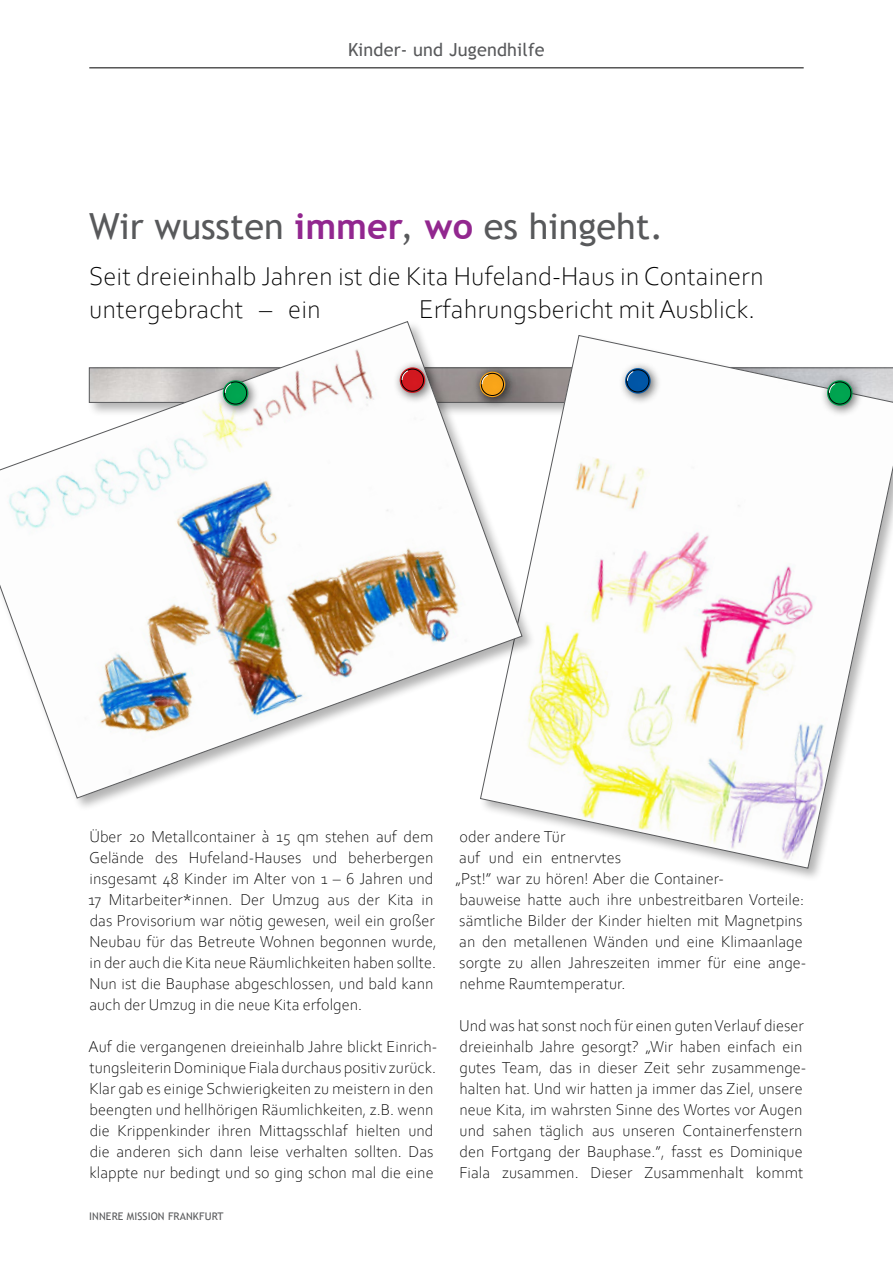
<style>
.page{position:relative;width:893px;height:1263px;background:#fff}
.page>*{position:absolute;margin:0;border:0;box-sizing:border-box;transform-origin:0 0}
.t1{font:36px "Trebuchet MS";color:#58595b}
.t2{font:300 27px/33px "Corbel";color:#000}
.t3{font:18px "Trebuchet MS";letter-spacing:.01em;color:#58595b}
.t4{font:300 16.5px/21px "Corbel";color:#000}
.t5{font:10.5px "Trebuchet MS";letter-spacing:.01em;color:#58595b}
.s1{font-weight:700;color:#92278f}
</style>
<div class="page">
<hr style="left:89px;top:68px;width:715px;height:1px;background:#000">
<svg style="left:495px;top:335px;width:398px;height:533px"></svg>
<div style="left:0;top:320px;width:536px;height:491px;background:#000;opacity:.3"></div>
<svg style="left:0;top:321px;width:522px;height:477px"></svg>
<div style="left:472px;top:365px;width:44px;height:44px;background:#000;opacity:.6"></div>
<div style="left:475px;top:366px;width:39px;height:41px;background:#000;opacity:.6"></div>
<div style="left:392px;top:361px;width:44px;height:44px;background:#fdfdfd"></div>
<div style="left:395px;top:362px;width:39px;height:41px;background:#000;opacity:.6"></div>
<div style="left:618px;top:361px;width:43px;height:44px;background:#fdfdfd"></div>
<div style="left:620px;top:363px;width:40px;height:40px;background:#000;opacity:.6"></div>
<div style="left:215px;top:373px;width:44px;height:44px;background:#000;opacity:.6"></div>
<div style="left:218px;top:375px;width:39px;height:40px;background:#000;opacity:.6"></div>
<div style="left:224px;top:382px;width:23px;height:22px;border:1px solid #000;border-radius:50%"></div>
<div style="left:820px;top:373px;width:43px;height:44px;background:#fdfdfd"></div>
<div style="left:822px;top:375px;width:40px;height:40px;background:#000;opacity:.6"></div>
<div style="left:828px;top:382px;width:23px;height:22px;border:1px solid #000;border-radius:50%"></div>
<svg style="left:89px;top:368px;width:804px;height:35px"></svg>
<p class="t3" style="left:348px;top:38px;width:198px">Kinder- und Jugendhilfe</p>
<h1 class="t1" style="left:89px;top:204px;width:576px">Wir wussten <span class="s1">immer</span>, <span class="s1">wo</span> es hingeht.</h1>
<h2 class="t2" style="left:89px;top:258px;width:676px">Seit dreieinhalb Jahren ist die Kita Hufeland-Haus in Containern untergebracht – ein</h2>
<h2 class="t2" style="left:419px;top:291px;width:337px">Erfahrungsbericht mit Ausblick.</h2>
<p class="t4" style="left:88px;top:825px;width:350px">Über 20 Metallcontainer à 15 qm stehen auf dem Gelände des Hufeland-Hauses und beherbergen insgesamt 48 Kinder im Alter von 1 – 6 Jahren und 17 Mitarbeiter*innen. Der Umzug aus der Kita in das Provisorium war nötig gewesen, weil ein großer Neubau für das Betreute Wohnen begonnen wurde, in der auch die Kita neue Räumlichkeiten haben sollte.<br>Nun ist die Bauphase abgeschlossen, und bald kann auch der Umzug in die neue Kita erfolgen.</p>
<p class="t4" style="left:89px;top:1035px;width:350px">Auf die vergangenen dreieinhalb Jahre blickt Einrich&shy;tungsleiterin Dominique Fiala durchaus positiv zurück.<br>Klar gab es einige Schwierigkeiten zu meistern in den beengten und hellhörigen Räumlichkeiten, z.B. wenn die Krippenkinder ihren Mittagsschlaf hielten und die anderen sich dann leise verhalten sollten. Das klappte nur bedingt und so ging schon mal die eine</p>
<p class="t5" style="left:89px;top:1209px;width:136px">INNERE MISSION FRANKFURT</p>
<p class="t4" style="left:456px;top:825px;width:352px">oder andere Tür<br>auf und ein entnervtes<br>„Pst!” war zu hören! Aber die Container-<br>bauweise hatte auch ihre unbestreitbaren Vorteile: sämtliche Bilder der Kinder hielten mit Magnetpins an den metallenen Wänden und eine Klimaanlage sorgte zu allen Jahreszeiten immer für eine ange&shy;nehme Raumtemperatur.</p>
<p class="t4" style="left:459px;top:1014px;width:349px">Und was hat sonst noch für einen guten Verlauf dieser dreieinhalb Jahre gesorgt? „Wir haben einfach ein gutes Team, das in dieser Zeit sehr zusammenge&shy;halten hat. Und wir hatten ja immer das Ziel, unsere neue Kita, im wahrsten Sinne des Wortes vor Augen und sahen täglich aus unseren Containerfenstern den Fortgang der Bauphase.”, fasst es Dominique Fiala zusammen. Dieser Zusammenhalt kommt</p>
</div>
